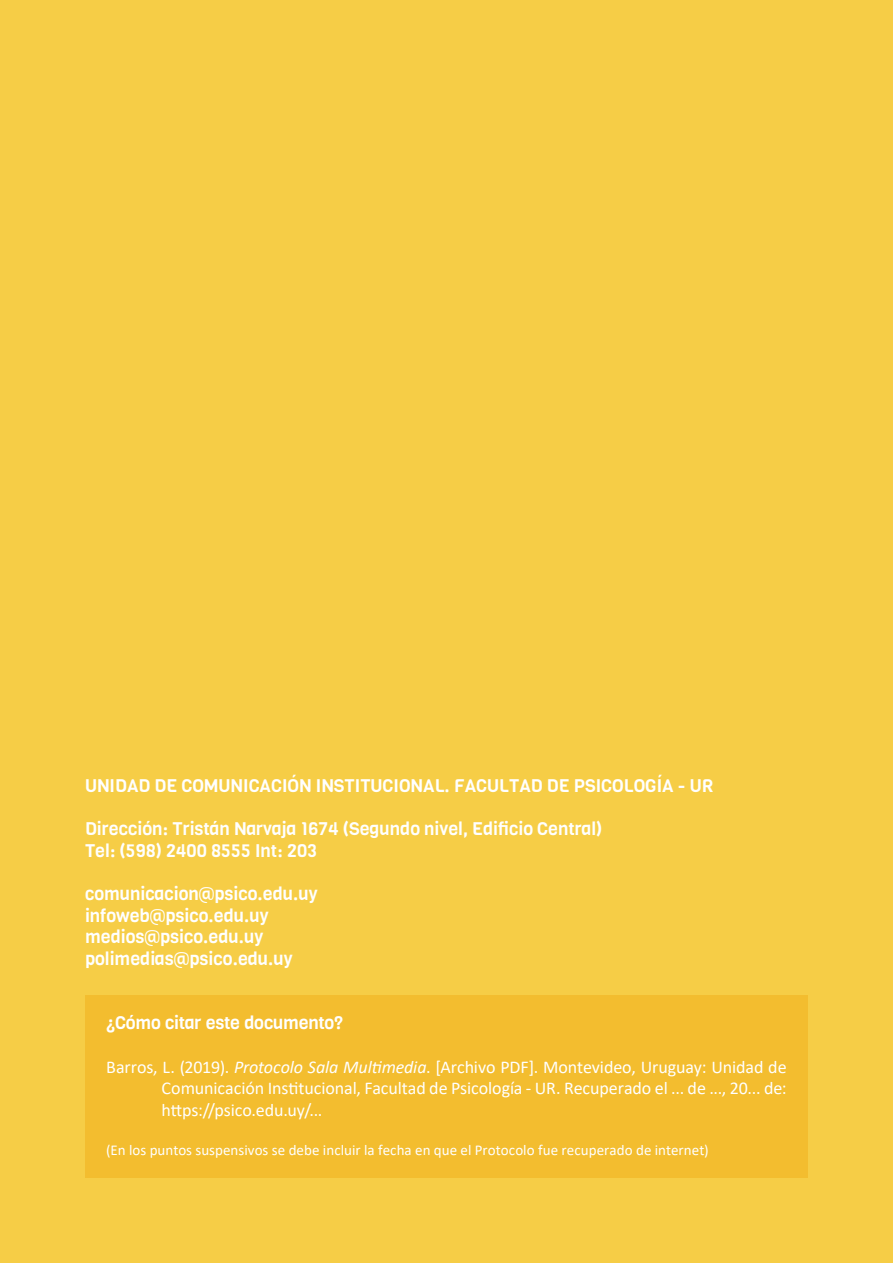
<style>
.page{position:relative;width:893px;height:1263px;background:#f6cd46}
.page>*{position:absolute;margin:0;border:0;box-sizing:border-box;transform-origin:0 0}
.t1{font:18px/21.6px "Viga";color:#fff}
.t2{font:18px/21.6px "Calibri";letter-spacing:-.005em;color:#fff;text-align:justify}
.t3{font:15px "Calibri";color:#fff}
.s1{font-style:italic}
</style>
<div class="page">
<div style="left:85px;top:995px;width:723px;height:183px;background:#f3bd2f"></div>
<p class="t1" style="left:85px;top:775px;width:630px">UNIDAD DE COMUNICACIÓN INSTITUCIONAL. FACULTAD DE PSICOLOGÍA - UR</p>
<p class="t1" style="left:85px;top:818px;width:519px">Dirección: Tristán Narvaja 1674 (Segundo nivel, Edificio Central)<br>Tel: (598) 2400 8555 Int: 203</p>
<p class="t1" style="left:85px;top:883px;width:234px">comunicacion@psico.edu.uy infoweb@psico.edu.uy medios@psico.edu.uy polimedias@psico.edu.uy</p>
<p class="t1" style="left:106px;top:1012px;width:238px">¿Cómo citar este documento?</p>
<p class="t2" style="left:162px;top:1055px;width:627px;text-indent:-55px">Barros, L. (2019). <span class="s1">Protocolo Sala Multimedia</span>. [Archivo PDF]. Montevideo, Uruguay: Unidad de Comunicación Institucional, Facultad de Psicología - UR. Recuperado el ... de ..., 20... de: https://psico.edu.uy/...</p>
<p class="t3" style="left:106px;top:1140px;width:604px">(En los puntos suspensivos se debe incluir la fecha en que el Protocolo fue recuperado de internet)</p>
</div>
